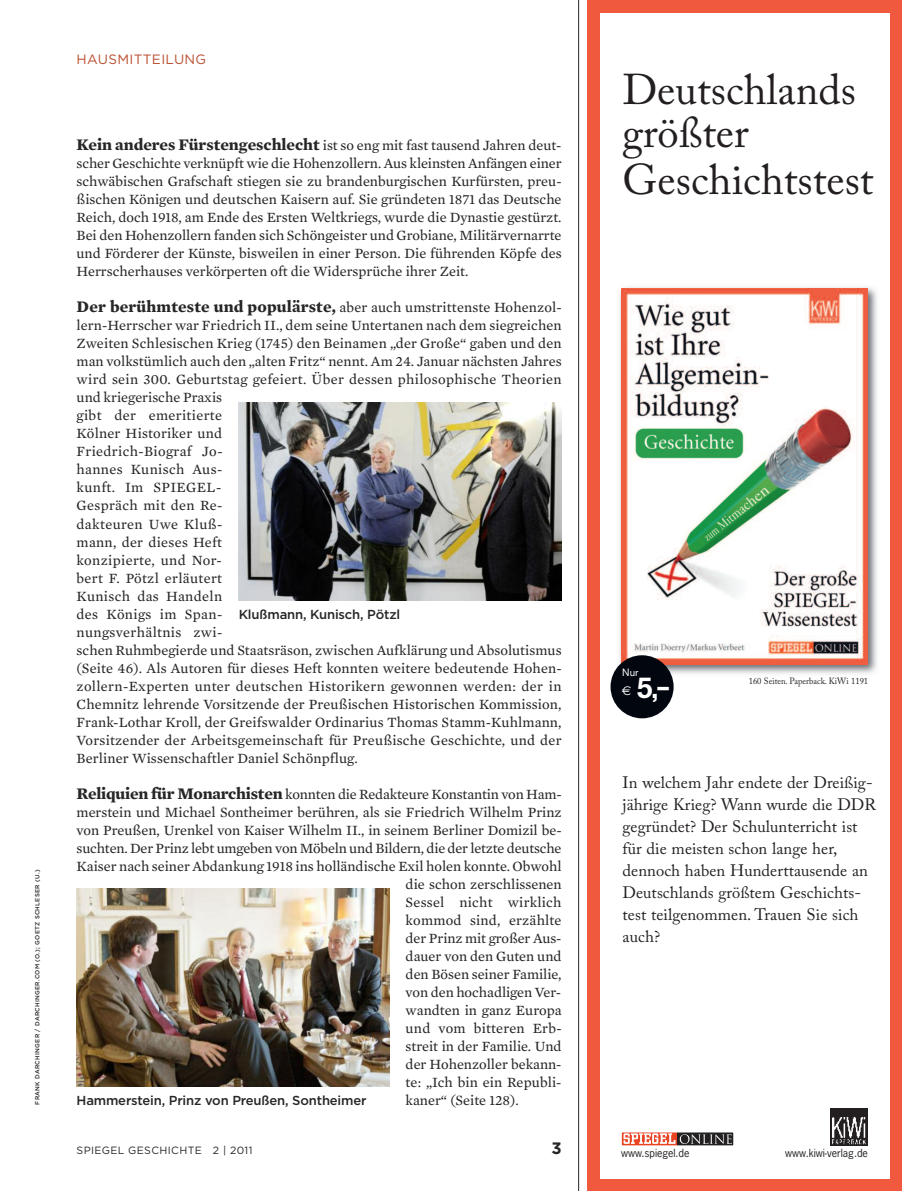
<style>
.page{position:relative;width:902px;height:1191px;background:#fff}
.page>*{position:absolute;margin:0;border:0;box-sizing:border-box;transform-origin:0 0}
.t1{font:42.75px/45px "Adobe Caslon Pro";color:#231f20}
.t2{font:500 30px "Akzidenz Grotesk BQ";color:#fff}
.t3{font:16.5px/21.9px "Adobe Caslon Pro";letter-spacing:.005em;color:#231f20}
.t4{font:700 16.5px "Gotham";color:#272627}
.t5{font:14.4px/18px "Mercury Text G2";letter-spacing:.005em;color:#272627;text-align:justify}
.t6{font:13.5px "Gotham";letter-spacing:.025em;color:#ba4e30}
.t7{font:500 13.05px "Gotham";letter-spacing:-.01em;color:#272627}
.t8{font:12.75px "Euro Sans";color:#fff}
.t9{font:10.5px "News Gothic";color:#231f20}
.t10{font:10.5px "Gotham";letter-spacing:.035em;color:#272627}
.t11{font:10.5px "Akzidenz Grotesk BQ";color:#fff}
.t12{font:9px "Adobe Caslon Pro";color:#231f20;scale:.95 1}
.t13{font:500 6px "Gotham";letter-spacing:.05em;color:#272627}
.s1{font-weight:700;font-size:16.5px}
</style>
<div class="page">
<hr style="left:578px;top:0;width:1px;height:1191px;background:#272627">
<img style="left:77px;top:888px;width:312px;height:198px">
<img style="left:239px;top:402px;width:322px;height:198px">
<div style="left:587px;top:0;width:314px;height:1191px;background:#f0593e"></div>
<div style="left:600px;top:13px;width:289px;height:1165px;background:#fff"></div>
<svg style="left:623px;top:1133px;width:108px;height:11px"></svg>
<div style="left:621px;top:1131px;width:112px;height:15px;border:1px solid #fff"></div>
<div style="left:830px;top:1108px;width:37px;height:38px;background:#231f20"></div>
<img style="left:832px;top:1117px;width:33px;height:27px">
<img style="left:619px;top:287px;width:258px;height:393px">
<img style="left:621px;top:289px;width:246px;height:375px">
<div style="left:783px;top:498px;width:72px;height:67px;background:#fff;border-radius:50%"></div>
<div style="left:610px;top:655px;width:63px;height:63px;background:#01060f;border-radius:50%"></div>
<p class="t13" style="left:35px;top:1104px;width:236px;rotate:-90deg">FRANK DARCHINGER / DARCHINGER.COM (O.); GOETZ SCHLESER (U.)</p>
<p class="t6" style="left:77px;top:54px;width:131px">HAUSMITTEILUNG</p>
<p class="t5" style="left:77px;top:136px;width:486px"><span class="s1">Kein anderes Fürstengeschlecht</span> ist so eng mit fast tausend Jahren deut&shy;scher Geschichte verknüpft wie die Hohenzollern. Aus kleinsten Anfängen einer schwäbischen Grafschaft stiegen sie zu brandenburgischen Kurfürsten, preu&shy;ßischen Königen und deutschen Kaisern auf. Sie gründeten 1871 das Deutsche Reich, doch 1918, am Ende des Ersten Weltkriegs, wurde die Dynastie gestürzt.<br>Bei den Hohenzollern fanden sich Schöngeister und Grobiane, Militärvernarrte und Förderer der Künste, bisweilen in einer Person. Die führenden Köpfe des Herrscherhauses verkörperten oft die Widersprüche ihrer Zeit.</p>
<p class="t5" style="left:77px;top:298px;width:486px;text-align:left"><span class="s1">Der berühmteste und populärste,</span> aber auch umstrittenste Hohenzol&shy;lern-Herrscher war Friedrich II., dem seine Untertanen nach dem siegreichen Zweiten Schlesischen Krieg (1745) den Beinamen „der Große“ gaben und den man volkstümlich auch den „alten Fritz“ nennt. Am 24. Januar nächsten Jahres wird sein 300. Geburtstag gefeiert. Über dessen philosophische Theorien und kriegerische Praxis<br>gibt der emeritierte<br>Kölner Historiker und<br>Friedrich-Biograf Jo-<br>hannes Kunisch Aus-<br>kunft. Im SPIEGEL-<br>Gespräch mit den Re-<br>dakteuren Uwe Kluß-<br>mann, der dieses Heft<br>konzipierte, und Nor-<br>bert F. Pötzl erläutert<br>Kunisch das Handeln<br>des Königs im Span-<br>nungsverhältnis zwi-<br>schen Ruhmbegierde und Staatsräson, zwischen Aufklärung und Absolutismus (Seite 46). Als Autoren für dieses Heft konnten weitere bedeutende Hohen&shy;zollern-Experten unter deutschen Historikern gewonnen werden: der in Chemnitz lehrende Vorsitzende der Preußischen Historischen Kommission, Frank-Lothar Kroll, der Greifswalder Ordinarius Thomas Stamm-Kuhlmann, Vorsitzender der Arbeitsgemeinschaft für Preußische Geschichte, und der Berliner Wissenschaftler Daniel Schönpflug.</p>
<p class="t5" style="left:77px;top:784px;width:486px;text-align:right"><span class="s1">Reliquien für Monarchisten</span> konnten die Redakteure Konstantin von Ham&shy;merstein und Michael Sontheimer berühren, als sie Friedrich Wilhelm Prinz von Preußen, Urenkel von Kaiser Wilhelm II., in seinem Berliner Domizil be&shy;suchten. Der Prinz lebt umgeben von Möbeln und Bildern, die der letzte deutsche Kaiser nach seiner Abdankung 1918 ins holländische Exil holen konnte. Obwohl die schon zerschlissenen<br>Sessel nicht wirklich<br>kommod sind, erzählte<br>der Prinz mit großer Aus-<br>dauer von den Guten und<br>den Bösen seiner Familie,<br>von den hochadligen Ver-<br>wandten in ganz Europa<br>und vom bitteren Erb-<br>streit in der Familie. Und<br>der Hohenzoller bekann-<br>te: „Ich bin ein Republi-</p>
<p class="t7" style="left:239px;top:609px;width:163px">Klußmann, Kunisch, Pötzl</p>
<p class="t7" style="left:77px;top:1095px;width:291px">Hammerstein, Prinz von Preußen, Sontheimer</p>
<p class="t10" style="left:77px;top:1146px;width:177px">SPIEGEL GESCHICHTE 2 | 2011</p>
<p class="t5" style="left:405px;top:1090px;width:114px">kaner“ (Seite 128).</p>
<p class="t4" style="left:551px;top:1142px;width:12px">3</p>
<h1 class="t1" style="left:622px;top:72px;width:252px">Deutschlands größter<br>Geschichtstest</h1>
<p class="t11" style="left:622px;top:666px;width:18px">Nur</p>
<p class="t8" style="left:621px;top:683px;width:11px">€</p>
<h2 class="t2" style="left:636px;top:671px;width:35px">5,–</h2>
<p class="t12" style="left:748px;top:677px;width:127px">160 Seiten. Paperback. KiWi 1191</p>
<p class="t3" style="left:622px;top:773px;width:255px">In welchem Jahr endete der Dreißig - jährige Krieg? Wann wurde die DDR gegründet? Der Schulunterricht ist für die meisten schon lange her, dennoch haben Hunderttausende an<br>Deutschlands größtem Geschichts - test teilgenommen. Trauen Sie sich auch?</p>
<p class="t9" style="left:621px;top:1147px;width:70px">www.spiegel.de</p>
<p class="t9" style="left:785px;top:1147px;width:84px">www.kiwi-verlag.de</p>
</div>
